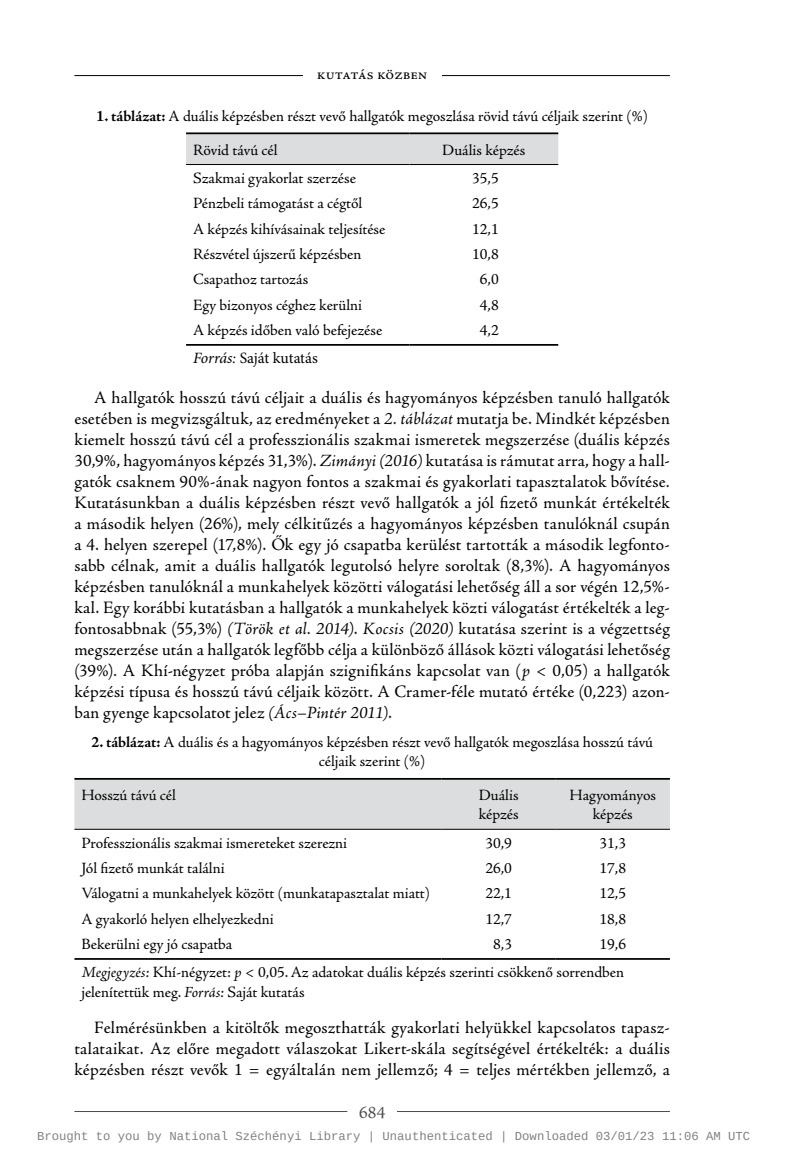
<style>
.page{position:relative;width:794px;height:1166px;background:#fff}
.page>*{position:absolute;margin:0;border:0;box-sizing:border-box;transform-origin:0 0}
.t1{font:17.5px/21px "Adobe Jenson Pro";color:#000;text-align:justify}
.t2{font:17.5px "Adobe Jenson Pro";color:#4d4d4f}
.t3{font:15.75px/19.2px "Adobe Jenson Pro";letter-spacing:-.005em;color:#000}
.t4{font:15.75px "Minion Pro";letter-spacing:-.005em;color:#000}
.t5{font:12.25px "Liberation Mono";color:rgb(0 0 0/.5)}
.s1{font-weight:700}
.s2{font-style:italic}
</style>
<div class="page">
<hr style="left:74px;top:1111px;width:273px;height:1px;background:#4d4d4f">
<hr style="left:397px;top:1111px;width:273px;height:1px;background:#4d4d4f">
<hr style="left:74px;top:75px;width:596px;height:1px;background:#000">
<div style="left:303px;top:67px;width:138px;height:12px;background:#fff"></div>
<div style="left:186px;top:134px;width:372px;height:30px;background:#dcddde"></div>
<hr style="left:186px;top:132px;width:223px;height:2px;background:#000">
<hr style="left:409px;top:132px;width:149px;height:2px;background:#000">
<hr style="left:186px;top:164px;width:223px;height:1px;background:#000">
<hr style="left:409px;top:164px;width:149px;height:1px;background:#000">
<hr style="left:186px;top:344px;width:223px;height:2px;background:#000">
<hr style="left:409px;top:344px;width:149px;height:2px;background:#000">
<div style="left:74px;top:780px;width:596px;height:49px;background:#dcddde"></div>
<hr style="left:74px;top:778px;width:367px;height:2px;background:#000">
<hr style="left:441px;top:778px;width:115px;height:2px;background:#000">
<hr style="left:556px;top:778px;width:114px;height:2px;background:#000">
<hr style="left:74px;top:829px;width:367px;height:1px;background:#000">
<hr style="left:441px;top:829px;width:115px;height:1px;background:#000">
<hr style="left:556px;top:829px;width:114px;height:1px;background:#000">
<hr style="left:74px;top:958px;width:367px;height:2px;background:#000">
<hr style="left:441px;top:958px;width:115px;height:2px;background:#000">
<hr style="left:556px;top:958px;width:114px;height:2px;background:#000">
<p class="t3" style="left:317px;top:65px;width:112px">kutatás közben</p>
<p class="t3" style="left:193px;top:99px;width:456px;line-height:34.1px;text-indent:-97px"><span class="s1">1. táblázat:</span> A duális képzésben részt vevő hallgatók megoszlása rövid távú céljaik szerint (%)<br>Rövid távú cél</p>
<p class="t3" style="left:442px;top:140px;width:85px">Duális képzés</p>
<p class="t3" style="left:193px;top:169px;width:164px">Szakmai gyakorlat szerzése</p>
<p class="t3" style="left:472px;top:169px;width:28px">35,5</p>
<p class="t3" style="left:193px;top:194px;width:171px">Pénzbeli támogatást a cégtől</p>
<p class="t3" style="left:472px;top:194px;width:28px">26,5</p>
<p class="t3" style="left:193px;top:219px;width:194px">A képzés kihívásainak teljesítése</p>
<p class="t3" style="left:472px;top:219px;width:28px">12,1</p>
<p class="t3" style="left:193px;top:245px;width:170px">Részvétel újszerű képzésben</p>
<p class="t3" style="left:472px;top:245px;width:28px">10,8</p>
<p class="t3" style="left:193px;top:270px;width:117px">Csapathoz tartozás</p>
<p class="t3" style="left:480px;top:270px;width:20px">6,0</p>
<p class="t3" style="left:193px;top:295px;width:170px">Egy bizonyos céghez kerülni</p>
<p class="t3" style="left:480px;top:295px;width:20px">4,8</p>
<p class="t3" style="left:193px;top:321px;width:191px">A képzés időben való befejezése</p>
<p class="t3" style="left:480px;top:321px;width:20px">4,2</p>
<p class="t4" style="left:193px;top:348px;width:126px"><span class="s2">Forrás:</span> Saját kutatás</p>
<p class="t1" style="left:74px;top:387px;width:597px;text-indent:20px">A hallgatók hosszú távú céljait a duális és hagyományos képzésben tanuló hallgatók esetében is megvizsgáltuk, az eredményeket a <span class="s2">2. táblázat</span> mutatja be. Mindkét képzésben kiemelt hosszú távú cél a professzionális szakmai ismeretek megszerzése (duális képzés 30,9%, hagyományos képzés 31,3%). <span class="s2">Zimányi (2016)</span> kutatása is rámutat arra, hogy a hall&shy;gatók csaknem 90%-ának nagyon fontos a szakmai és gyakorlati tapasztalatok bővítése<span class="s2">.<br></span>Kutatásunkban a duális képzésben részt vevő hallgatók a jól fizető munkát értékelték a második helyen (26%), mely célkitűzés a hagyományos képzésben tanulóknál csupán a 4. helyen szerepel (17,8%). Ők egy jó csapatba kerülést tartották a második legfonto&shy;sabb célnak, amit a duális hallgatók legutolsó helyre soroltak (8,3%). A hagyományos képzésben tanulóknál a munkahelyek közötti válogatási lehetőség áll a sor végén 12,5%- kal. Egy korábbi kutatásban a hallgatók a munkahelyek közti válogatást értékelték a leg&shy;fontosabbnak (55,3%) <span class="s2">(Török et al. 2014)</span>. <span class="s2">Kocsis (2020)</span> kutatása szerint is a végzettség megszerzése után a hallgatók legfőbb célja a különböző állások közti válogatási lehetőség (39%)<span class="s2">.</span> A Khí-négyzet próba alapján szignifikáns kapcsolat van (<span class="s2">p</span> &lt; 0,05) a hallgatók képzési típusa és hosszú távú céljaik között. A Cramer-féle mutató értéke (0,223) azon&shy;ban gyenge kapcsolatot jelez <span class="s2">(Ács–Pintér 2011)</span>.</p>
<p class="t3" style="left:91px;top:733px;width:563px;text-align:center"><span class="s1">2. táblázat:</span> A duális és a hagyományos képzésben részt vevő hallgatók megoszlása hosszú távú céljaik szerint (%)</p>
<p class="t3" style="left:81px;top:786px;width:96px">Hosszú távú cél</p>
<p class="t3" style="left:479px;top:786px;width:41px">Duális képzés</p>
<p class="t3" style="left:569px;top:786px;width:88px;text-align:center">Hagyományos képzés</p>
<p class="t3" style="left:81px;top:833px;width:267px">Professzionális szakmai ismereteket szerezni</p>
<p class="t3" style="left:485px;top:833px;width:28px">30,9</p>
<p class="t3" style="left:599px;top:833px;width:28px">31,3</p>
<p class="t3" style="left:81px;top:859px;width:145px">Jól fizető munkát találni</p>
<p class="t3" style="left:485px;top:859px;width:28px">26,0</p>
<p class="t3" style="left:599px;top:859px;width:28px">17,8</p>
<p class="t3" style="left:81px;top:884px;width:350px">Válogatni a munkahelyek között (munkatapasztalat miatt)</p>
<p class="t3" style="left:485px;top:884px;width:28px">22,1</p>
<p class="t3" style="left:599px;top:884px;width:28px">12,5</p>
<p class="t3" style="left:81px;top:909px;width:194px">A gyakorló helyen elhelyezkedni</p>
<p class="t3" style="left:485px;top:909px;width:28px">12,7</p>
<p class="t3" style="left:599px;top:909px;width:28px">18,8</p>
<p class="t3" style="left:81px;top:935px;width:152px">Bekerülni egy jó csapatba</p>
<p class="t3" style="left:493px;top:935px;width:20px">8,3</p>
<p class="t3" style="left:81px;top:930px;width:546px;line-height:28.2px;text-align:right">19,6<br><span class="s2">Megjegyzés:</span> Khí-négyzet: <span class="s2">p</span> &lt; 0,05. Az adatokat duális képzés szerinti csökkenő sorrendben</p>
<p class="t3" style="left:81px;top:982px;width:225px">jelenítettük meg. <span class="s2">Forrás:</span> Saját kutatás</p>
<p class="t1" style="left:74px;top:1017px;width:597px;text-indent:20px">Felmérésünkben a kitöltők megoszthatták gyakorlati helyükkel kapcsolatos tapasz&shy;talataikat. Az előre megadott válaszokat Likert-skála segítségével értékelték: a duális képzésben részt vevők 1 = egyáltalán nem jellemző; 4 = teljes mértékben jellemző, a</p>
<p class="t2" style="left:359px;top:1102px;width:28px">684</p>
<p class="t5" style="left:37px;top:1129px;width:714px">Brought to you by National Széchényi Library | Unauthenticated | Downloaded 03/01/23 11:06 AM UTC</p>
</div>
